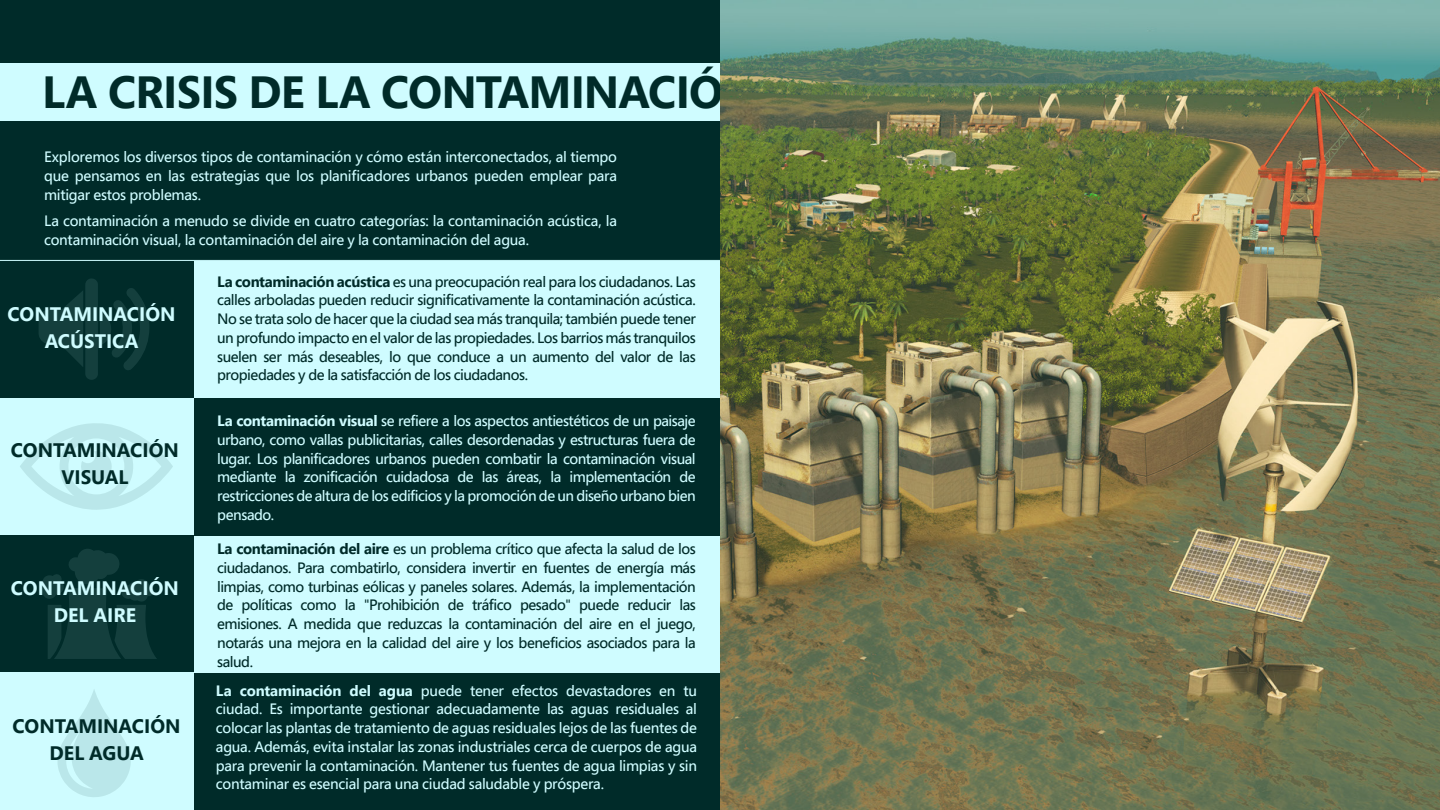
<style>
.page{position:relative;width:1440px;height:810px;background:#fff}
.page>*{position:absolute;margin:0;border:0;box-sizing:border-box;transform-origin:0 0}
.t1{font:700 45px "Segoe Pro";letter-spacing:-.02em;color:#002b29}
.t2{font:700 19.5px/27px "Segoe Pro";color:#cffcff;text-align:center}
.t3{font:700 19.5px/27px "Segoe Pro";color:#002b29;text-align:center}
.t4{font:500 15px/18.8px "Segoe Pro";letter-spacing:-.02em;color:#cffcff;text-align:justify}
.t5{font:500 15px/18.8px "Segoe Pro";letter-spacing:-.035em;color:#002b29;text-align:justify}
.s1{font-weight:700}
</style>
<div class="page">
<div style="left:0;top:673px;width:720px;height:137px;background:#002b29"></div>
<div style="left:0;top:535px;width:720px;height:138px;background:#cffcff"></div>
<div style="left:0;top:398px;width:720px;height:137px;background:#002b29"></div>
<div style="left:0;top:260px;width:720px;height:138px;background:#cffcff"></div>
<div style="left:0;top:0;width:1439px;height:260px;background:#002b29"></div>
<div style="left:0;top:63px;width:1440px;height:58px;background:#cffcff"></div>
<div style="left:0;top:260px;width:194px;height:138px;background:#002b29"></div>
<div style="left:0;top:398px;width:194px;height:137px;background:#cffcff"></div>
<div style="left:0;top:535px;width:194px;height:138px;background:#002b29"></div>
<div style="left:0;top:673px;width:194px;height:137px;background:#cffcff"></div>
<svg style="left:39px;top:279px;width:110px;height:101px"></svg>
<hr style="left:0;top:260px;width:720px;height:1px;background:#cffcff">
<svg style="left:20px;top:423px;width:153px;height:87px"></svg>
<svg style="left:42px;top:549px;width:115px;height:110px"></svg>
<svg style="left:57px;top:690px;width:74px;height:107px"></svg>
<img style="left:720px;top:0;width:720px;height:810px">
<h1 class="t1" style="left:42px;top:61px;width:717px">LA CRISIS DE LA CONTAMINACIÓN</h1>
<p class="t4" style="left:44px;top:147px;width:574px">Exploremos los diversos tipos de contaminación y cómo están interconectados, al tiempo que pensamos en las estrategias que los planificadores urbanos pueden emplear para mitigar estos problemas.</p>
<p class="t4" style="left:44px;top:211px;width:574px">La contaminación a menudo se divide en cuatro categorías: la contaminación acústica, la contaminación visual, la contaminación del aire y la contaminación del agua.</p>
<p class="t5" style="left:217px;top:272px;width:480px"><span class="s1">La contaminación acústica</span> es una preocupación real para los ciudadanos. Las calles arboladas pueden reducir significativamente la contaminación acústica.<br>No se trata solo de hacer que la ciudad sea más tranquila; también puede tener un profundo impacto en el valor de las propiedades. Los barrios más tranquilos suelen ser más deseables, lo que conduce a un aumento del valor de las propiedades y de la satisfacción de los ciudadanos.</p>
<p class="t4" style="left:217px;top:411px;width:480px"><span class="s1">La contaminación visual</span> se refiere a los aspectos antiestéticos de un paisaje urbano, como vallas publicitarias, calles desordenadas y estructuras fuera de lugar. Los planificadores urbanos pueden combatir la contaminación visual mediante la zonificación cuidadosa de las áreas, la implementación de restricciones de altura de los edificios y la promoción de un diseño urbano bien pensado.</p>
<p class="t5" style="left:217px;top:539px;width:480px"><span class="s1">La contaminación del aire</span> es un problema crítico que afecta la salud de los ciudadanos. Para combatirlo, considera invertir en fuentes de energía más limpias, como turbinas eólicas y paneles solares. Además, la implementación de políticas como la "Prohibición de tráfico pesado" puede reducir las emisiones. A medida que reduzcas la contaminación del aire en el juego, notarás una mejora en la calidad del aire y los beneficios asociados para la salud.</p>
<p class="t4" style="left:216px;top:681px;width:483px"><span class="s1">La contaminación del agua</span> puede tener efectos devastadores en tu ciudad. Es importante gestionar adecuadamente las aguas residuales al colocar las plantas de tratamiento de aguas residuales lejos de las fuentes de agua. Además, evita instalar las zonas industriales cerca de cuerpos de agua para prevenir la contaminación. Mantener tus fuentes de agua limpias y sin contaminar es esencial para una ciudad saludable y próspera.</p>
<h2 class="t2" style="left:8px;top:300px;width:170px">CONTAMINACIÓN<br>ACÚSTICA</h2>
<h2 class="t3" style="left:11px;top:436px;width:170px">CONTAMINACIÓN<br>VISUAL</h2>
<h2 class="t2" style="left:11px;top:574px;width:170px">CONTAMINACIÓN<br>DEL AIRE</h2>
<h2 class="t3" style="left:13px;top:712px;width:170px">CONTAMINACIÓN<br>DEL AGUA</h2>
</div>
